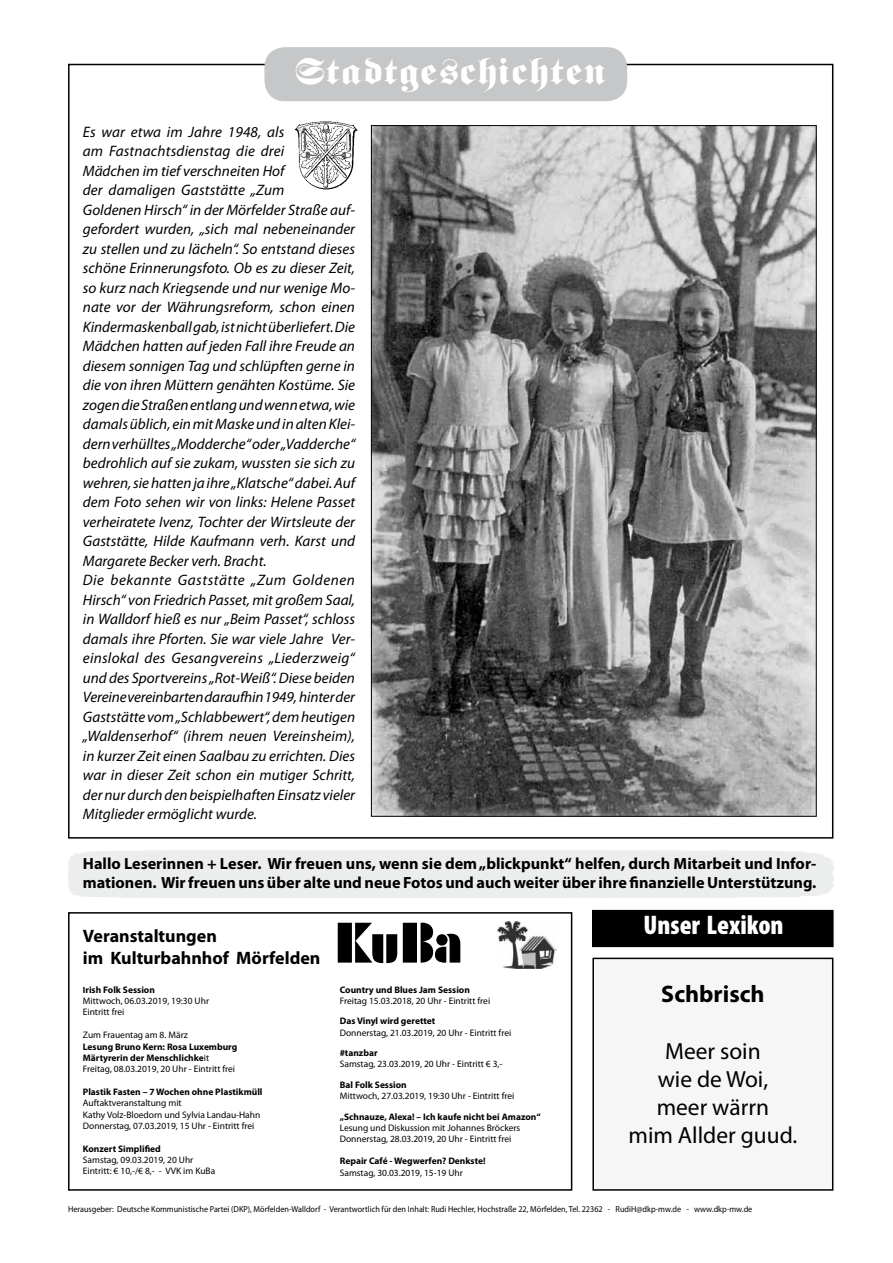
<style>
.page{position:relative;width:893px;height:1263px;background:#fff}
.page>*{position:absolute;margin:0;border:0;box-sizing:border-box;transform-origin:0 0}
.t1{font:55.2px "Futura Black BT";color:#000}
.t2{font:42.9px "Berliner Regular Swfte";color:#fff}
.t3{font:900 condensed 27px "Myriad Pro";color:#fff}
.t4{font:700 24px "Myriad Pro";color:#000}
.t5{font:23.4px/28px "Myriad Pro";color:#000;text-align:center}
.t6{font:700 18px/21.6px "Myriad Pro";color:#000}
.t7{font:700 16.2px/19.5px "Myriad Pro";color:#000}
.t8{font:italic 15.15px/19.5px "Myriad Pro";color:#000}
.t9{font:12px "Myriad Pro";color:#000}
.t10{font:9.45px/11.4px "Myriad Pro";color:#000}
.t11{font:700 9.45px/11.4px "Myriad Pro";color:#000}
.t12{font:8.7px "Myriad Pro";color:#000;scale:.94 1}
.s1{font-weight:700;font-size:9px}
.s2{font-weight:700}
.s3{font-weight:400}
</style>
<div class="page">
<img style="left:373px;top:127px;width:441px;height:687px">
<div style="left:264px;top:47px;width:363px;height:54px;background:#c6c7c8;border-radius:20px"></div>
<div style="left:593px;top:910px;width:240px;height:37px;background:#000"></div>
<div style="left:68px;top:912px;width:504px;height:279px;border:2px solid #000"></div>
<div style="left:593px;top:958px;width:240px;height:232px;background:#f6f6f6"></div>
<div style="left:592px;top:958px;width:241px;height:233px;border:2px solid #000"></div>
<img style="left:497px;top:921px;width:59px;height:48px">
<img style="left:294px;top:121px;width:64px;height:69px">
<h2 class="t2" style="left:295px;top:50px;width:314px">Stadtgeschichten</h2>
<p class="t8" style="left:83px;top:122px;width:274px">Es war etwa im Jahre 1948, als<br>am Fastnachtsdienstag die drei<br>Mädchen im tief verschneiten Hof<br>der damaligen Gaststätte „Zum<br>Goldenen Hirsch“ in der Mörfelder Straße auf&shy;gefordert wurden, „sich mal nebeneinander zu stellen und zu lächeln“. So entstand dieses schöne Erinnerungsfoto. Ob es zu dieser Zeit, so kurz nach Kriegsende und nur wenige Mo&shy;nate vor der Währungsreform, schon einen Kindermaskenball gab, ist nicht überliefert. Die Mädchen hatten auf jeden Fall ihre Freude an diesem sonnigen Tag und schlüpften gerne in die von ihren Müttern genähten Kostüme. Sie zogen die Straßen entlang und wenn etwa, wie damals üblich, ein mit Maske und in alten Klei&shy;dern verhülltes „Modderche“ oder „Vadderche“ bedrohlich auf sie zukam, wussten sie sich zu wehren, sie hatten ja ihre „Klatsche“ dabei. Auf dem Foto sehen wir von links: Helene Passet verheiratete Ivenz, Tochter der Wirtsleute der Gaststätte, Hilde Kaufmann verh. Karst und Margarete Becker verh. Bracht.<br>Die bekannte Gaststätte „Zum Goldenen Hirsch“ von Friedrich Passet, mit großem Saal, in Walldorf hieß es nur „Beim Passet“, schloss damals ihre Pforten. Sie war viele Jahre Ver&shy;einslokal des Gesangvereins „Liederzweig“ und des Sportvereins „Rot-Weiß“. Diese beiden Vereine vereinbarten daraufhin 1949, hinter der Gaststätte vom „Schlabbewert“, dem heutigen „Waldenserhof“ (ihrem neuen Vereinsheim), in kurzer Zeit einen Saalbau zu errichten. Dies war in dieser Zeit schon ein mutiger Schritt, der nur durch den beispielhaften Einsatz vieler Mitglieder ermöglicht wurde.</p>
<p class="t7" style="left:83px;top:853px;width:735px">Hallo Leserinnen + Leser. Wir freuen uns, wenn sie dem „blickpunkt“ helfen, durch Mitarbeit und Infor&shy;mationen. Wir freuen uns über alte und neue Fotos und auch weiter über ihre finanzielle Unterstützung.</p>
<p class="t6" style="left:83px;top:924px;width:239px">Veranstaltungen<br>im Kulturbahnhof Mörfelden</p>
<h1 class="t1" style="left:336px;top:910px;width:128px">KuBa</h1>
<p class="t10" style="left:83px;top:984px;width:128px"><span class="s1">I</span><span class="s2">rish Folk Session<br></span>Mittwoch, 06.03.2019, 19:30 Uhr<br>Eintritt frei</p>
<p class="t10" style="left:83px;top:1029px;width:106px">Zum Frauentag am 8. März</p>
<p class="t11" style="left:83px;top:1040px;width:156px">Lesung Bruno Kern: Rosa Luxemburg<br>Märtyrerin der Menschlichke<span class="s3">it<br>Freitag, 08.03.2019, 20 Uhr - Eintritt frei</span></p>
<p class="t11" style="left:83px;top:1086px;width:181px">Plastik Fasten – 7 Wochen ohne Plastikmüll</p>
<p class="t10" style="left:83px;top:1097px;width:179px">Auftaktveranstaltung mit<br>Kathy Volz-Bloedorn und Sylvia Landau-Hahn<br>Donnerstag, 07.03.2019, 15 Uhr - Eintritt frei</p>
<p class="t11" style="left:83px;top:1142px;width:79px">Konzert Simplified</p>
<p class="t10" style="left:83px;top:1154px;width:134px">Samstag, 09.03.2019, 20 Uhr<br>Eintritt: € 10,-/€ 8,- - VVK im KuBa</p>
<p class="t11" style="left:340px;top:983px;width:132px">Country und Blues Jam Session</p>
<p class="t10" style="left:340px;top:995px;width:152px">Freitag 15.03.2018, 20 Uhr - Eintritt frei</p>
<p class="t11" style="left:340px;top:1015px;width:97px">Das Vinyl wird gerettet</p>
<p class="t10" style="left:340px;top:1027px;width:173px">Donnerstag, 21.03.2019, 20 Uhr - Eintritt frei</p>
<p class="t11" style="left:340px;top:1047px;width:39px">#tanzbar</p>
<p class="t10" style="left:340px;top:1058px;width:164px">Samstag, 23.03.2019, 20 Uhr - Eintritt € 3,-</p>
<p class="t11" style="left:340px;top:1079px;width:68px">Bal Folk Session</p>
<p class="t10" style="left:340px;top:1090px;width:176px">Mittwoch, 27.03.2019, 19:30 Uhr - Eintritt frei</p>
<p class="t11" style="left:340px;top:1110px;width:202px">„Schnauze, Alexa! – Ich kaufe nicht bei Amazon“</p>
<p class="t10" style="left:340px;top:1122px;width:182px">Lesung und Diskussion mit Johannes Bröckers<br>Donnerstag, 28.03.2019, 20 Uhr - Eintritt frei</p>
<p class="t11" style="left:340px;top:1155px;width:147px">Repair Café - Wegwerfen? Denkste!</p>
<p class="t10" style="left:340px;top:1167px;width:125px">Samstag, 30.03.2019, 15-19 Uhr</p>
<h3 class="t3" style="left:643px;top:910px;width:141px">Unser Lexikon</h3>
<h3 class="t4" style="left:661px;top:978px;width:105px">Schbrisch</h3>
<h3 class="t5" style="left:628px;top:1036px;width:170px">Meer soin<br>wie de Woi,<br>meer wärrn<br>mim Allder guud.</h3>
<p class="t12" style="left:68px;top:1204px;width:729px">Herausgeber: Deutsche Kommunistische Partei (DKP), Mörfelden-Walldorf - Verantwortlich für den Inhalt: Rudi Hechler, Hochstraße 22, Mörfelden, Tel. 22362 - RudiH@dkp-mw.de - www.dkp-mw.de</p>
<p class="t9" style="left:67px;top:1204px;width:8px">8</p>
</div>
